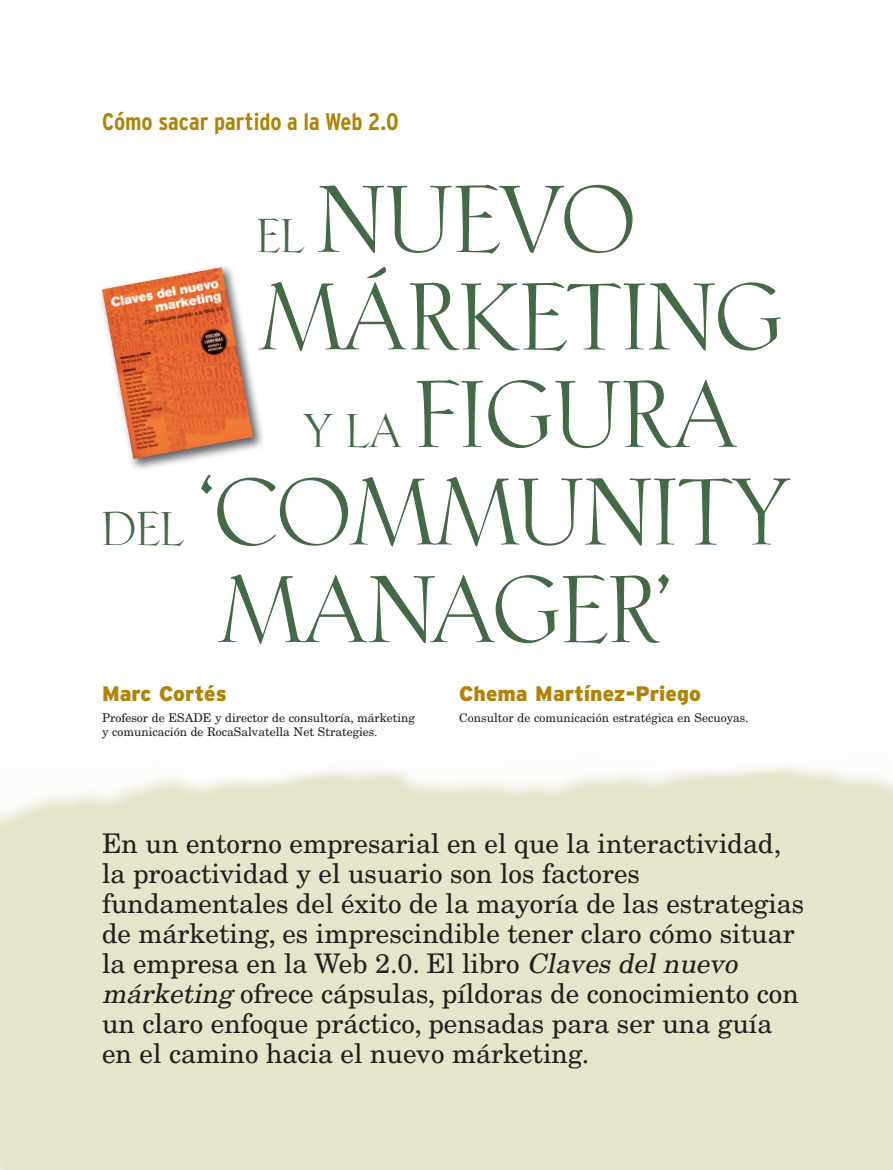
<style>
.page{position:relative;width:893px;height:1170px;background:#fff}
.page>*{position:absolute;margin:0;border:0;box-sizing:border-box;transform-origin:0 0}
.t1{font:88.35px "Phaistos";color:#446946}
.t2{font:27px/30px "New Century Schlbk";color:#231f20}
.t3{font:700 condensed 24px "Interstate";color:#b08205}
.t4{font:900 21px "Interstate";color:#b08205}
.t5{font:12px/14.2px "New Century Schlbk";color:#231f20}
.s1{font-size:44.25px}
.s2{font-style:italic}
</style>
<div class="page">
<img style="left:101px;top:266px;width:162px;height:203px">
<img style="left:254px;top:267px;width:9px;height:84px">
<svg style="left:258px;top:345px;width:7px;height:6px"></svg>
<img style="left:102px;top:267px;width:152px;height:192px">
<p class="t3" style="left:102px;top:112px;width:298px">Cómo sacar partido a la Web 2.0</p>
<h1 class="t1" style="left:256px;top:182px;width:381px"><span class="s1">EL</span> NUEVO</h1>
<h1 class="t1" style="left:259px;top:279px;width:525px">MÁRKETING</h1>
<h1 class="t1" style="left:303px;top:377px;width:435px"><span class="s1">Y LA</span> FIGURA</h1>
<h1 class="t1" style="left:101px;top:474px;width:691px"><span class="s1">DEL</span> ‘COMMUNITY</h1>
<h1 class="t1" style="left:218px;top:572px;width:457px">MANAGER’</h1>
<p class="t4" style="left:102px;top:686px;width:126px">Marc Cortés</p>
<p class="t5" style="left:102px;top:711px;width:315px">Profesor de ESADE y director de consultoría, márketing y comunicación de RocaSalvatella Net Strategies.</p>
<p class="t4" style="left:459px;top:686px;width:243px">Chema Martínez-Priego</p>
<p class="t5" style="left:459px;top:711px;width:291px">Consultor de comunicación estratégica en Secuoyas.</p>
<p class="t2" style="left:102px;top:831px;width:704px">En un entorno empresarial en el que la interactividad, la proactividad y el usuario son los factores fundamentales del éxito de la mayoría de las estrategias de márketing, es imprescindible tener claro cómo situar la empresa en la Web 2.0. El libro <span class="s2">Claves del nuevo márketing</span> ofrece cápsulas, píldoras de conocimiento con un claro enfoque práctico, pensadas para ser una guía en el camino hacia el nuevo márketing.</p>
</div>
